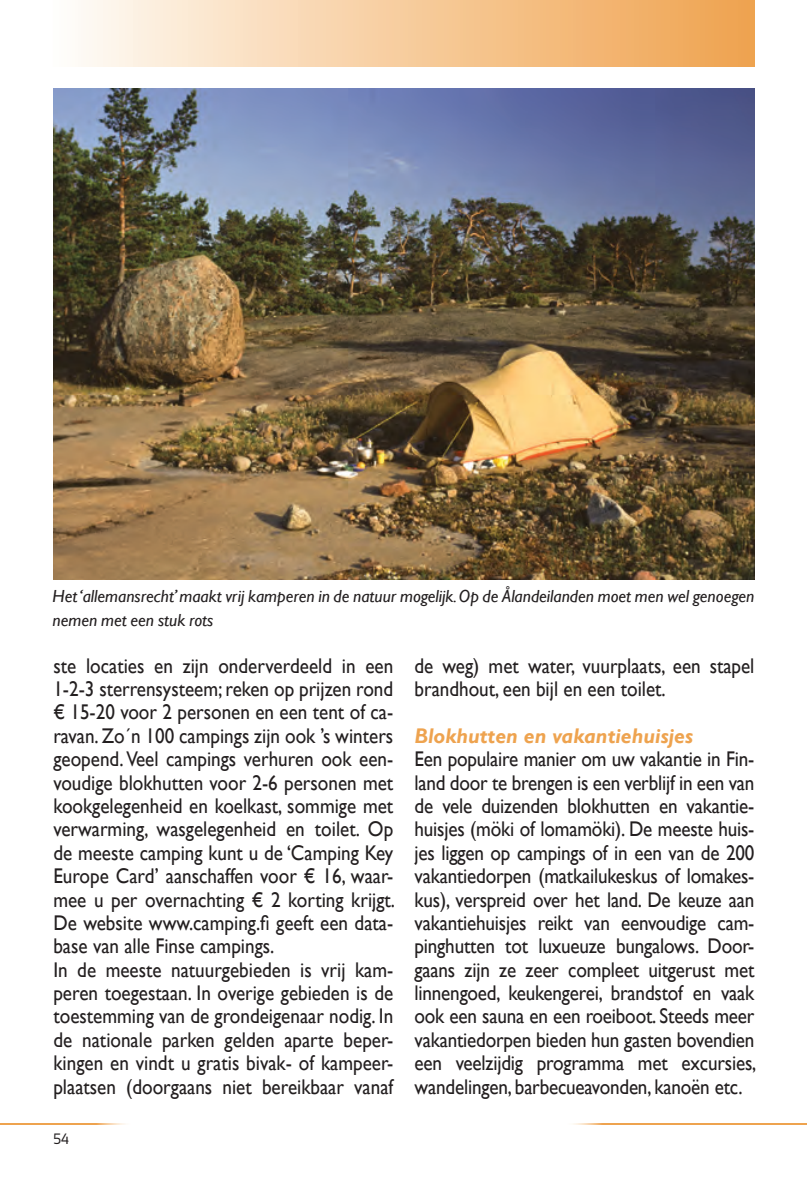
<style>
.page{position:relative;width:807px;height:1184px;background:#fff}
.page>*{position:absolute;margin:0;border:0;box-sizing:border-box;transform-origin:0 0}
.t1{font:21.25px/23.5px "Gill Sans";color:#231f20;scale:.9 1}
.t2{font:italic 700 21.25px "Gill Sans";color:#eea34f}
.t3{font:italic 17.5px/23.5px "Gill Sans";color:#231f20}
.t4{font:15px "Sansation";color:#231f20;scale:.9 1}
</style>
<div class="page">
<div style="left:52px;top:0;width:702px;height:67px;background:linear-gradient(to right,#fffbf6,#efa14c)"></div>
<img style="left:53px;top:88px;width:701px;height:491px">
<img style="left:0;top:1123px;width:125px;height:1px">
<img style="left:573px;top:1123px;width:234px;height:1px">
<p class="t3" style="left:52px;top:585px;width:703px">Het ‘allemansrecht’ maakt vrij kamperen in de natuur mogelijk. Op de Ålandeilanden moet men wel genoegen nemen met een stuk rots</p>
<p class="t1" style="left:53px;top:654px;width:381px">ste locaties en zijn onderverdeeld in een 1-2-3 sterrensysteem; reken op prijzen rond € 15-20 voor 2 personen en een tent of ca&shy;ravan. Zo´n 100 campings zijn ook ’s winters geopend. Veel campings verhuren ook een&shy;voudige blokhutten voor 2-6 personen met kookgelegenheid en koelkast, sommige met verwarming, wasgelegenheid en toilet. Op de meeste camping kunt u de ‘Camping Key Europe Card’ aanschaffen voor € 16, waar&shy;mee u per overnachting € 2 korting krijgt.<br>De website www.camping.fi geeft een data&shy;base van alle Finse campings.<br>In de meeste natuurgebieden is vrij kam&shy;peren toegestaan. In overige gebieden is de toestemming van de grondeigenaar nodig. In de nationale parken gelden aparte beper&shy;kingen en vindt u gratis bivak- of kampeer&shy;plaatsen (doorgaans niet bereikbaar vanaf</p>
<p class="t1" style="left:414px;top:654px;width:379px">de weg) met water, vuurplaats, een stapel brandhout, een bijl en een toilet.</p>
<p class="t2" style="left:414px;top:723px;width:280px">Blokhutten en vakantiehuisjes</p>
<p class="t1" style="left:414px;top:747px;width:381px;text-align:justify">Een populaire manier om uw vakantie in Fin&shy;land door te brengen is een verblijf in een van de vele duizenden blokhutten en vakantie&shy;huisjes (möki of lomamöki). De meeste huis&shy;jes liggen op campings of in een van de 200 vakantiedorpen (matkailukeskus of lomakes&shy;kus), verspreid over het land. De keuze aan vakantiehuisjes reikt van eenvoudige cam&shy;pinghutten tot luxueuze bungalows. Door&shy;gaans zijn ze zeer compleet uitgerust met linnengoed, keukengerei, brandstof en vaak ook een sauna en een roeiboot. Steeds meer vakantiedorpen bieden hun gasten bovendien een veelzijdig programma met excursies, wandelingen, barbecueavonden, kanoën etc.</p>
<p class="t4" style="left:53px;top:1130px;width:19px">54</p>
</div>
